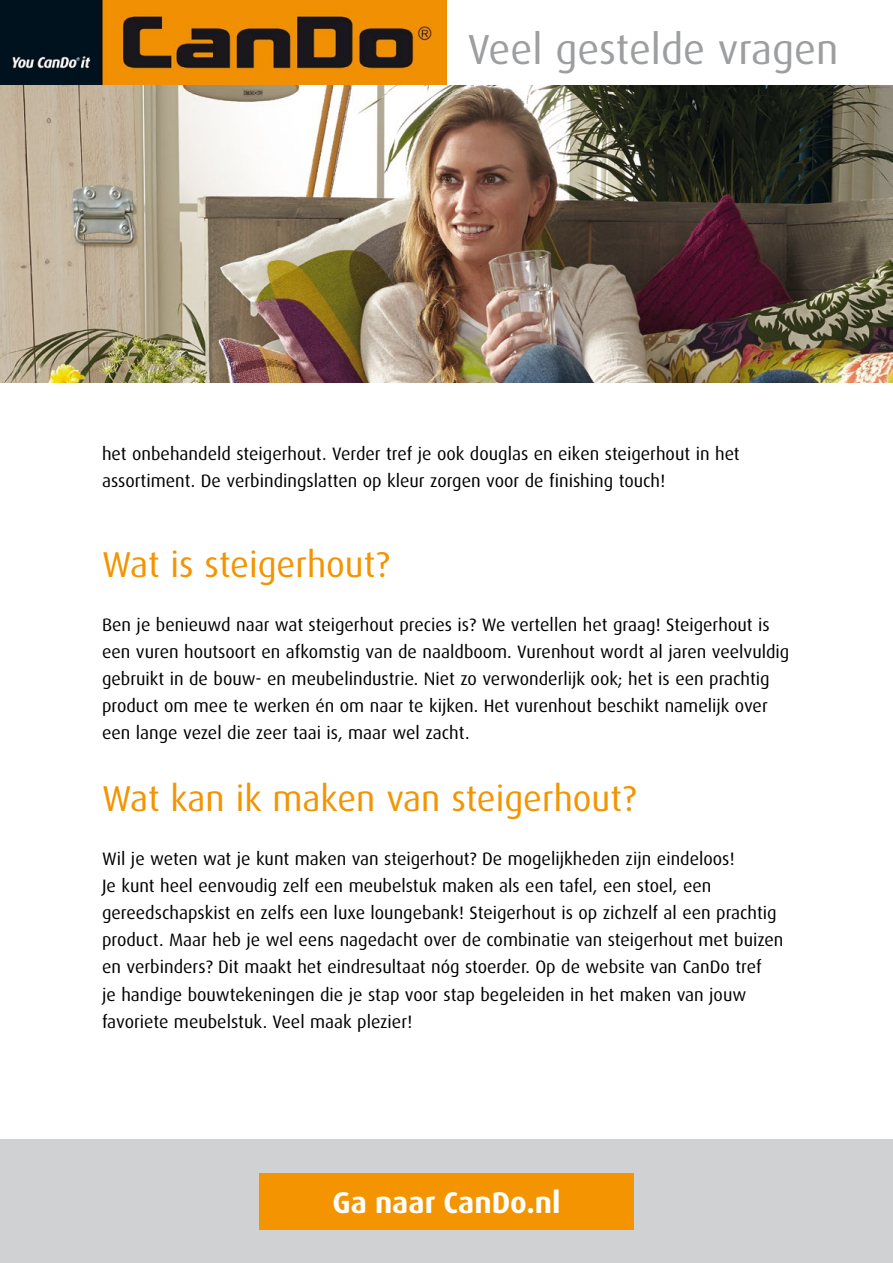
<style>
.page{position:relative;width:893px;height:1263px;background:#fff}
.page>*{position:absolute;margin:0;border:0;box-sizing:border-box;transform-origin:0 0}
.t1{font:42px "Dax";color:#9c9e9f}
.t2{font:36px "Dax";color:#f39400}
.t3{font:700 30px "Dax";color:#fff}
.t4{font:18px/27px "Dax";color:#000}
</style>
<div class="page">
<img style="left:0;top:0;width:446px;height:85px">
<div style="left:0;top:1140px;width:893px;height:123px;background:#d0d1d2"></div>
<img style="left:0;top:85px;width:893px;height:298px">
<div style="left:259px;top:1173px;width:375px;height:57px;background:#f39400"></div>
<h1 class="t1" style="left:468px;top:26px;width:372px">Veel gestelde vragen</h1>
<p class="t4" style="left:102px;top:441px;width:639px">het onbehandeld steigerhout. Verder tref je ook douglas en eiken steigerhout in het assortiment. De verbindingslatten op kleur zorgen voor de finishing touch!</p>
<h2 class="t2" style="left:102px;top:545px;width:289px">Wat is steigerhout?</h2>
<p class="t4" style="left:102px;top:612px;width:689px">Ben je benieuwd naar wat steigerhout precies is? We vertellen het graag! Steigerhout is een vuren houtsoort en afkomstig van de naaldboom. Vurenhout wordt al jaren veelvuldig gebruikt in de bouw- en meubelindustrie. Niet zo verwonderlijk ook; het is een prachtig product om mee te werken én om naar te kijken. Het vurenhout beschikt namelijk over een lange vezel die zeer taai is, maar wel zacht.</p>
<h2 class="t2" style="left:102px;top:779px;width:536px">Wat kan ik maken van steigerhout?</h2>
<p class="t4" style="left:102px;top:846px;width:683px">Wil je weten wat je kunt maken van steigerhout? De mogelijkheden zijn eindeloos!<br>Je kunt heel eenvoudig zelf een meubelstuk maken als een tafel, een stoel, een gereedschapskist en zelfs een luxe loungebank! Steigerhout is op zichzelf al een prachtig product. Maar heb je wel eens nagedacht over de combinatie van steigerhout met buizen en verbinders? Dit maakt het eindresultaat nóg stoerder. Op de website van CanDo tref<br>je handige bouwtekeningen die je stap voor stap begeleiden in het maken van jouw favoriete meubelstuk. Veel maak plezier!</p>
<h3 class="t3" style="left:332px;top:1185px;width:229px">Ga naar CanDo.nl</h3>
</div>
